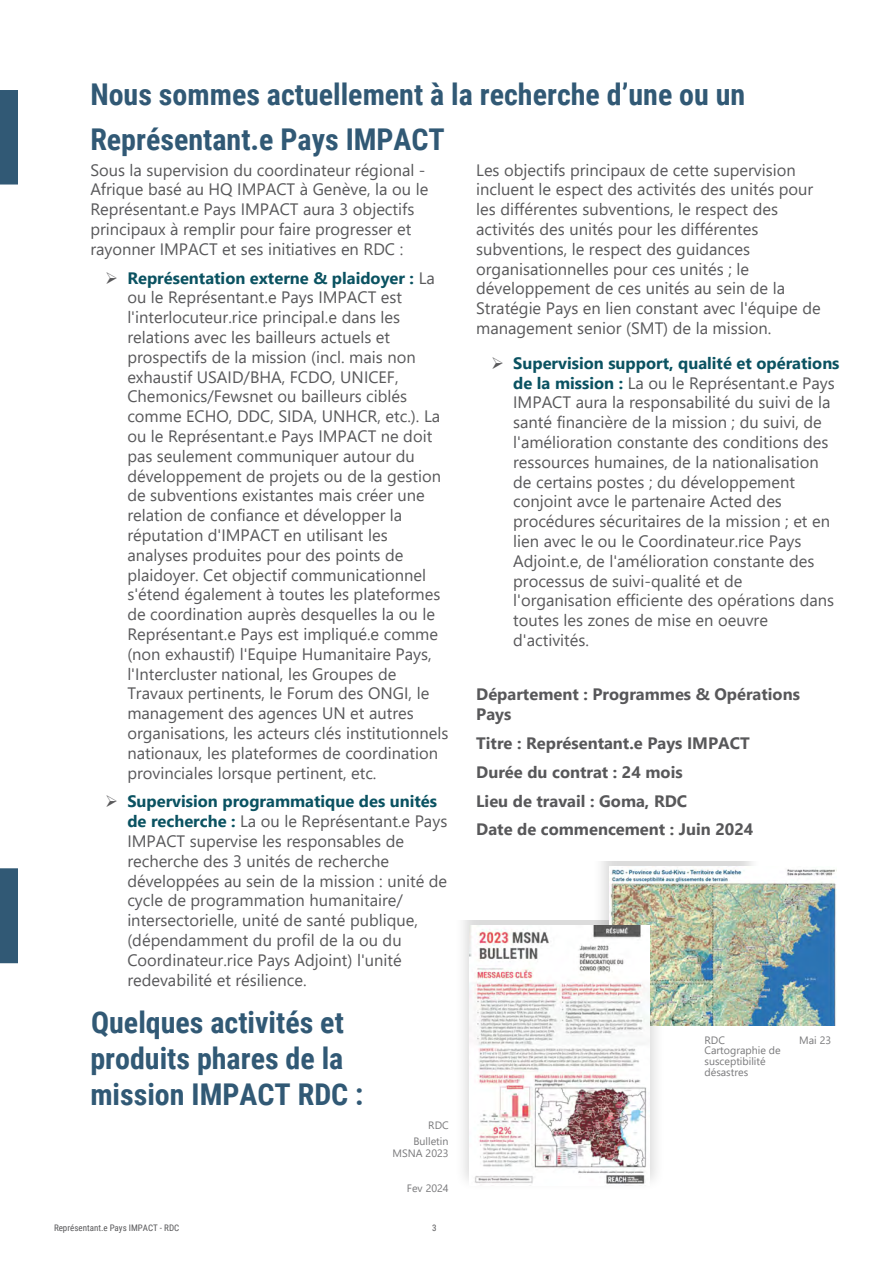
<style>
.page{position:relative;width:893px;height:1263px;background:#fff}
.page>*{position:absolute;margin:0;border:0;box-sizing:border-box;transform-origin:0 0}
.t1{font:700 30px/36px "Roboto Condensed";color:#315975}
.t2{font:16.5px/19.8px "Segoe UI";color:#58585a}
.t3{font:700 16.5px/28.8px "Segoe UI";color:#58585a}
.t4{font:700 16.5px/19.8px "Segoe UI";color:#58585a}
.t5{font:10.65px/10.6px "Segoe UI";color:#79797b}
.t6{font:9px "Roboto Condensed";color:#58585a}
.s1{font-style:inherit}
.s2{font-weight:700;color:#0a5261}
</style>
<div class="page">
<div style="left:0;top:90px;width:18px;height:95px;background:#315975"></div>
<div style="left:592px;top:861px;width:247px;height:137px;background:#000;opacity:.14"></div>
<div style="left:454px;top:920px;width:211px;height:300px;background:#000;opacity:.14"></div>
<div style="left:0;top:868px;width:18px;height:95px;background:#315975"></div>
<img style="left:610px;top:866px;width:226px;height:159px">
<img style="left:470px;top:925px;width:179px;height:260px">
<h1 class="t1" style="left:90px;top:71px;width:657px;line-height:45px">Nous sommes actuellement à la recherche d’une ou un<br><span class="s1">R</span>e<span class="s1">présentant.e Pays IMPACT</span></h1>
<p class="t2" style="left:90px;top:158px;width:339px">Sous la supervision du coordinateur régional - Afrique basé au HQ IMPACT à Genève, la ou le Représentant.e Pays IMPACT aura 3 objectifs principaux à remplir pour faire progresser et rayonner IMPACT et ses initiatives en RDC :</p>
<p class="t2" style="left:127px;top:266px;width:323px;text-indent:-22px">➢ <span class="s2">Représentation externe &amp; plaidoyer :</span> La ou le Représentant.e Pays IMPACT est l'interlocuteur.rice principal.e dans les relations avec les bailleurs actuels et prospectifs de la mission (incl. mais non exhaustif USAID/BHA, FCDO, UNICEF, Chemonics/Fewsnet ou bailleurs ciblés comme ECHO, DDC, SIDA, UNHCR, etc.). La ou le Représentant.e Pays IMPACT ne doit pas seulement communiquer autour du développement de projets ou de la gestion de subventions existantes mais créer une relation de confiance et développer la réputation d'IMPACT en utilisant les analyses produites pour des points de plaidoyer. Cet objectif communicationnel s'étend également à toutes les plateformes de coordination auprès desquelles la ou le Représentant.e Pays est impliqué.e comme (non exhaustif) l'Equipe Humanitaire Pays, l'Intercluster national, les Groupes de Travaux pertinents, le Forum des ONGI, le management des agences UN et autres organisations, les acteurs clés institutionnels nationaux, les plateformes de coordination provinciales lorsque pertinent, etc.</p>
<p class="t2" style="left:127px;top:790px;width:321px;text-indent:-22px">➢ <span class="s2">Supervision programmatique des unités de recherche :</span> La ou le Représentant.e Pays IMPACT supervise les responsables de recherche des 3 unités de recherche développées au sein de la mission : unité de cycle de programmation humanitaire/ intersectorielle, unité de santé publique, (dépendamment du profil de la ou du Coordinateur.rice Pays Adjoint) l'unité redevabilité et résilience.</p>
<h1 class="t1" style="left:90px;top:1003px;width:275px">Quelques activités et produits phares de la mission IMPACT RDC :</h1>
<p class="t2" style="left:476px;top:158px;width:346px">Les objectifs principaux de cette supervision incluent le espect des activités des unités pour les différentes subventions, le respect des activités des unités pour les différentes subventions, le respect des guidances organisationnelles pour ces unités ; le développement de ces unités au sein de la Stratégie Pays en lien constant avec l'équipe de management senior (SMT) de la mission.</p>
<p class="t2" style="left:513px;top:352px;width:328px;text-indent:-22px">➢ <span class="s2">Supervision support, qualité et opérations de la mission :</span> La ou le Représentant.e Pays IMPACT aura la responsabilité du suivi de la santé financière de la mission ; du suivi, de l'amélioration constante des conditions des ressources humaines, de la nationalisation de certains postes ; du développement conjoint avce le partenaire Acted des procédures sécuritaires de la mission ; et en lien avec le ou le Coordinateur.rice Pays Adjoint.e, de l'amélioration constante des processus de suivi-qualité et de l'organisation efficiente des opérations dans toutes les zones de mise en oeuvre d'activités.</p>
<p class="t4" style="left:476px;top:683px;width:325px"><span class="s1">Département :</span> Programmes &amp; Opérations<br>Pays</p>
<p class="t3" style="left:476px;top:727px;width:279px">Titre : <span class="s1">Représentant.e Pays IMPACT<br></span>Durée du contrat : <span class="s1">24 mois<br></span>Lieu de travail : <span class="s1">Goma, RDC<br></span>Date de commencement : <span class="s1">Juin 2024</span></p>
<p class="t5" style="left:704px;top:1034px;width:78px">RDC<br>Cartographie de susceptibilité désastres</p>
<p class="t5" style="left:799px;top:1034px;width:33px">Mai 23</p>
<p class="t5" style="left:413px;top:1117px;width:37px;line-height:15.3px;text-align:right">RDC<br>Bulletin</p>
<p class="t5" style="left:393px;top:1147px;width:57px">MSNA 2023</p>
<p class="t5" style="left:407px;top:1182px;width:43px">Fev 2024</p>
<p class="t6" style="left:54px;top:1221px;width:127px">Représentant.e Pays IMPACT - RDC</p>
<p class="t6" style="left:432px;top:1221px;width:6px">3</p>
</div>
